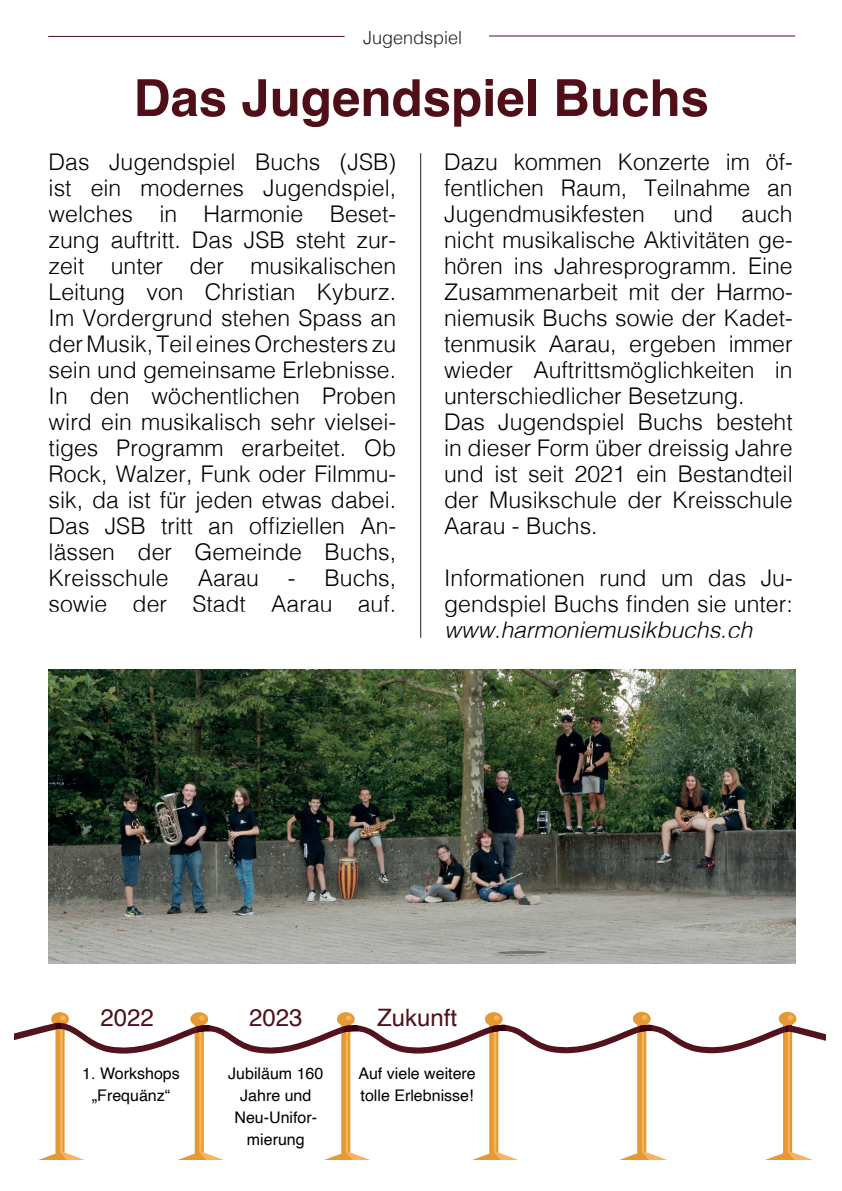
<style>
.page{position:relative;width:842px;height:1191px;background:#fff}
.page>*{position:absolute;margin:0;border:0;box-sizing:border-box;transform-origin:0 0}
.t1{font:700 51px "Helvetica";color:#500f18}
.t2{font:24px "Helvetica";color:#50111a}
.t3{font:300 23px/26px "Helvetica";color:#000001}
.t4{font:italic 300 23px "Helvetica";color:#000001}
.t5{font:300 18px "Helvetica";color:#231f20}
.t6{font:16px/22px "Helvetica";color:#000001;text-align:center}
</style>
<div class="page">
<div style="left:195px;top:1021px;width:9px;height:134px;background:#e49933"></div>
<hr style="left:199px;top:1024px;width:3px;height:128px;background:#fbb35a">
<svg style="left:180px;top:1151px;width:41px;height:8px"></svg>
<svg style="left:190px;top:1012px;width:18px;height:14px"></svg>
<div style="left:56px;top:1021px;width:9px;height:134px;background:#e49933"></div>
<hr style="left:60px;top:1024px;width:3px;height:128px;background:#fbb35a">
<svg style="left:41px;top:1151px;width:40px;height:8px"></svg>
<svg style="left:51px;top:1012px;width:18px;height:14px"></svg>
<div style="left:341px;top:1021px;width:9px;height:134px;background:#e49933"></div>
<hr style="left:346px;top:1024px;width:2px;height:128px;background:#fbb35a">
<svg style="left:327px;top:1151px;width:40px;height:8px"></svg>
<svg style="left:337px;top:1012px;width:18px;height:14px"></svg>
<div style="left:489px;top:1021px;width:9px;height:134px;background:#e49933"></div>
<hr style="left:494px;top:1024px;width:2px;height:128px;background:#fbb35a">
<svg style="left:475px;top:1151px;width:40px;height:8px"></svg>
<svg style="left:485px;top:1012px;width:18px;height:14px"></svg>
<div style="left:637px;top:1021px;width:9px;height:133px;background:#e49933"></div>
<hr style="left:642px;top:1023px;width:2px;height:129px;background:#fbb35a">
<svg style="left:622px;top:1151px;width:42px;height:8px"></svg>
<svg style="left:633px;top:1011px;width:18px;height:14px"></svg>
<div style="left:783px;top:1021px;width:9px;height:133px;background:#e49933"></div>
<hr style="left:787px;top:1023px;width:3px;height:129px;background:#fbb35a">
<svg style="left:768px;top:1151px;width:42px;height:8px"></svg>
<svg style="left:779px;top:1011px;width:17px;height:14px"></svg>
<svg style="left:15px;top:1015px;width:811px;height:41px"></svg>
<hr style="left:489px;top:35px;width:306px;height:1px;background:#500f18">
<hr style="left:48px;top:36px;width:297px;height:1px;background:#500f18">
<img style="left:49px;top:670px;width:746px;height:293px">
<hr style="left:420px;top:153px;width:1px;height:485px;background:#231f20">
<p class="t5" style="left:363px;top:23px;width:101px">Jugendspiel</p>
<h1 class="t1" style="left:134px;top:57px;width:577px">Das Jugendspiel Buchs</h1>
<p class="t3" style="left:49px;top:147px;width:349px;text-align:justify">Das Jugendspiel Buchs (JSB) ist ein modernes Jugendspiel, welches in Harmonie Beset&shy;zung auftritt. Das JSB steht zur&shy;zeit unter der musikalischen Leitung von Christian Kyburz.<br>Im Vordergrund stehen Spass an der Musik, Teil eines Orchesters zu sein und gemeinsame Erlebnisse.<br>In den wöchentlichen Proben wird ein musikalisch sehr vielsei&shy;tiges Programm erarbeitet. Ob Rock, Walzer, Funk oder Filmmu&shy;sik, da ist für jeden etwas dabei.<br>Das JSB tritt an offiziellen An&shy;lässen der Gemeinde Buchs, Kreisschule</p>
<p class="t3" style="left:49px;top:563px;width:349px;text-align:right">- Buchs,<br>sowie der Stadt Aarau auf.</p>
<p class="t3" style="left:198px;top:563px;width:63px">Aarau</p>
<p class="t3" style="left:444px;top:147px;width:350px">Dazu kommen Konzerte im öf&shy;fentlichen Raum, Teilnahme an<br>Jugendmusikfesten und auch nicht musikalische Aktivitäten ge&shy;hören ins Jahresprogramm. Eine<br>Zusammenarbeit mit der Harmo&shy;niemusik Buchs sowie der Kadet&shy;tenmusik Aarau, ergeben immer wieder Auftrittsmöglichkeiten in unterschiedlicher Besetzung.<br>Das Jugendspiel Buchs besteht in dieser Form über dreissig Jahre und ist seit 2021 ein Bestandteil der Musikschule der Kreisschule<br>Aarau - Buchs.</p>
<p class="t3" style="left:444px;top:563px;width:350px">Informationen rund um das Ju&shy;gendspiel Buchs finden sie unter:</p>
<p class="t4" style="left:444px;top:610px;width:310px">www.harmoniemusikbuchs.ch</p>
<p class="t2" style="left:101px;top:999px;width:55px">2022</p>
<p class="t2" style="left:249px;top:999px;width:55px">2023</p>
<p class="t2" style="left:377px;top:999px;width:82px">Zukunft</p>
<p class="t6" style="left:82px;top:1062px;width:99px">1. Workshops „Frequänz“</p>
<p class="t6" style="left:228px;top:1062px;width:97px">Jubiläum 160<br>Jahre und<br>Neu-Unifor&shy;mierung</p>
<p class="t6" style="left:358px;top:1062px;width:119px;text-align:left">Auf viele weitere tolle Erlebnisse!</p>
</div>
